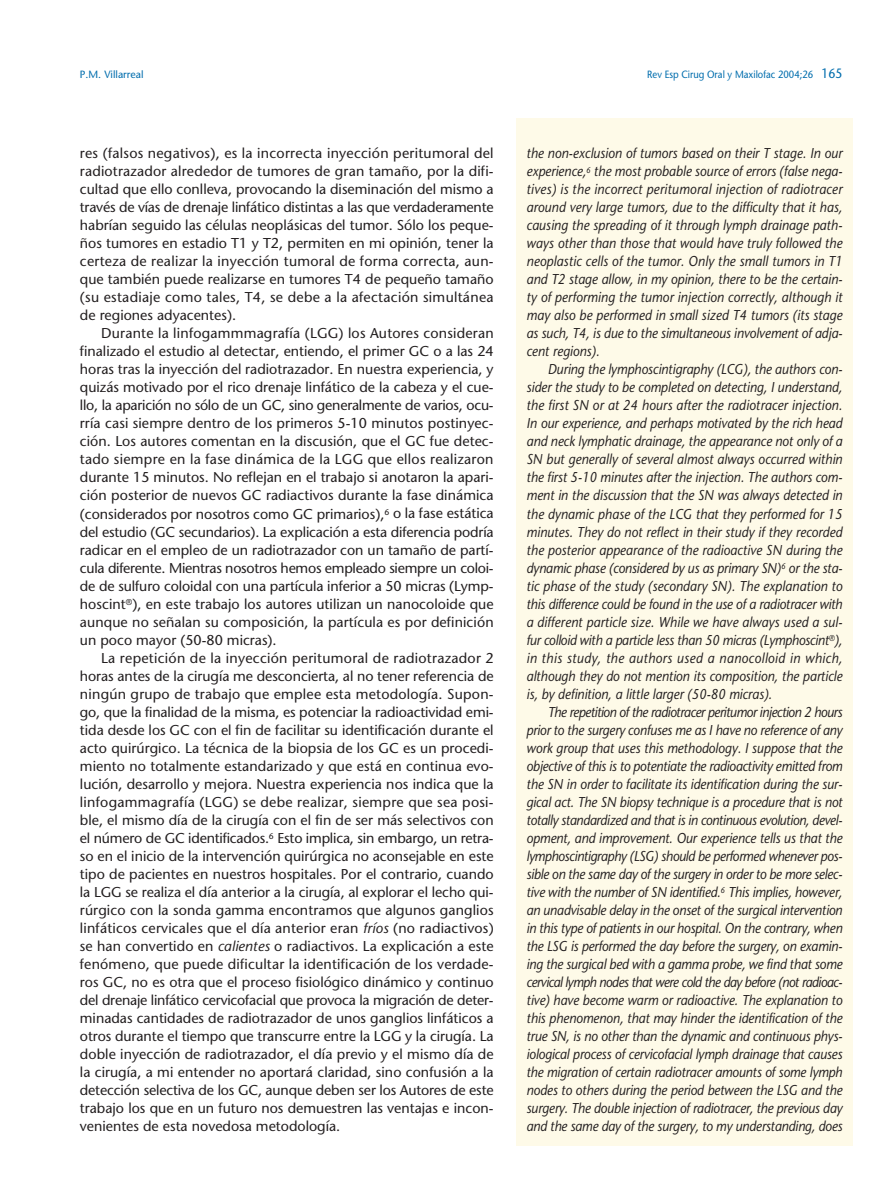
<style>
.page{position:relative;width:893px;height:1177px;background:#fff}
.page>*{position:absolute;margin:0;border:0;box-sizing:border-box;transform-origin:0 0}
.t1{font:14.25px/18px "Stone Sans";color:#231f20;text-align:justify}
.t2{font:italic 14.25px/18px "Stone Sans";letter-spacing:-.005em;color:#231f20;text-align:justify;scale:.9 1}
.t3{font:10.5px "Stone Sans";color:#006dad;scale:.9 1}
.t4{font:10.5px "Stone Sans";color:#006dad}
.s1{font-size:13.5px}
.s2{font-style:italic}
</style>
<div class="page">
<div style="left:516px;top:118px;width:337px;height:1028px;background:#fefae8"></div>
<p class="t4" style="left:80px;top:70px;width:65px">P.M. Villarreal</p>
<p class="t3" style="left:647px;top:70px;width:218px">Rev Esp Cirug Oral y Maxilofac 2004;26 <span class="s1">165</span></p>
<p class="t1" style="left:80px;top:146px;width:415px">res (falsos negativos), es la incorrecta inyección peritumoral del radiotrazador alrededor de tumores de gran tamaño, por la difi&shy;cultad que ello conlleva, provocando la diseminación del mismo a través de vías de drenaje linfático distintas a las que verdaderamente habrían seguido las células neoplásicas del tumor. Sólo los peque&shy;ños tumores en estadio T1 y T2, permiten en mi opinión, tener la certeza de realizar la inyección tumoral de forma correcta, aun&shy;que también puede realizarse en tumores T4 de pequeño tamaño (su estadiaje como tales, T4, se debe a la afectación simultánea de regiones adyacentes).</p>
<p class="t1" style="left:80px;top:326px;width:415px;text-indent:21px">Durante la linfogammmagrafía (LGG) los Autores consideran finalizado el estudio al detectar, entiendo, el primer GC o a las 24 horas tras la inyección del radiotrazador. En nuestra experiencia, y quizás motivado por el rico drenaje linfático de la cabeza y el cue&shy;llo, la aparición no sólo de un GC, sino generalmente de varios, ocu&shy;rría casi siempre dentro de los primeros 5-10 minutos postinyec&shy;ción. Los autores comentan en la discusión, que el GC fue detec&shy;tado siempre en la fase dinámica de la LGG que ellos realizaron durante 15 minutos. No reflejan en el trabajo si anotaron la apari&shy;ción posterior de nuevos GC radiactivos durante la fase dinámica (considerados por nosotros como GC primarios),<sup>6</sup> o la fase estática del estudio (GC secundarios). La explicación a esta diferencia podría radicar en el empleo de un radiotrazador con un tamaño de partí&shy;cula diferente. Mientras nosotros hemos empleado siempre un coloi&shy;de de sulfuro coloidal con una partícula inferior a 50 micras (Lymp&shy;hoscint<sup>®</sup>), en este trabajo los autores utilizan un nanocoloide que aunque no señalan su composición, la partícula es por definición un poco mayor (50-80 micras).</p>
<p class="t1" style="left:80px;top:650px;width:415px;text-indent:21px">La repetición de la inyección peritumoral de radiotrazador 2 horas antes de la cirugía me desconcierta, al no tener referencia de ningún grupo de trabajo que emplee esta metodología. Supon&shy;go, que la finalidad de la misma, es potenciar la radioactividad emi&shy;tida desde los GC con el fin de facilitar su identificación durante el acto quirúrgico. La técnica de la biopsia de los GC es un procedi&shy;miento no totalmente estandarizado y que está en continua evo&shy;lución, desarrollo y mejora. Nuestra experiencia nos indica que la linfogammagrafía (LGG) se debe realizar, siempre que sea posi&shy;ble, el mismo día de la cirugía con el fin de ser más selectivos con el número de GC identificados.<sup>6</sup> Esto implica, sin embargo, un retra&shy;so en el inicio de la intervención quirúrgica no aconsejable en este tipo de pacientes en nuestros hospitales. Por el contrario, cuando la LGG se realiza el día anterior a la cirugía, al explorar el lecho qui&shy;rúrgico con la sonda gamma encontramos que algunos ganglios linfáticos cervicales que el día anterior eran <span class="s2">fríos</span> (no radiactivos) se han convertido en <span class="s2">calientes</span> o radiactivos. La explicación a este fenómeno, que puede dificultar la identificación de los verdade&shy;ros GC, no es otra que el proceso fisiológico dinámico y continuo del drenaje linfático cervicofacial que provoca la migración de deter&shy;minadas cantidades de radiotrazador de unos ganglios linfáticos a otros durante el tiempo que transcurre entre la LGG y la cirugía. La doble inyección de radiotrazador, el día previo y el mismo día de la cirugía, a mi entender no aportará claridad, sino confusión a la detección selectiva de los GC, aunque deben ser los Autores de este trabajo los que en un futuro nos demuestren las ventajas e incon&shy;venientes de esta novedosa metodología.</p>
<p class="t2" style="left:526px;top:146px;width:353px">the non-exclusion of tumors based on their T stage. In our experience,<sup>6</sup> the most probable source of errors (false nega&shy;tives) is the incorrect peritumoral injection of radiotracer around very large tumors, due to the difficulty that it has, causing the spreading of it through lymph drainage path&shy;ways other than those that would have truly followed the neoplastic cells of the tumor. Only the small tumors in T1 and T2 stage allow, in my opinion, there to be the certain&shy;ty of performing the tumor injection correctly, although it may also be performed in small sized T4 tumors (its stage as such, T4, is due to the simultaneous involvement of adja&shy;cent regions).</p>
<p class="t2" style="left:526px;top:362px;width:353px;text-indent:21px">During the lymphoscintigraphy (LCG), the authors con&shy;sider the study to be completed on detecting, I understand, the first SN or at 24 hours after the radiotracer injection.<br>In our experience, and perhaps motivated by the rich head and neck lymphatic drainage, the appearance not only of a SN but generally of several almost always occurred within the first 5-10 minutes after the injection. The authors com&shy;ment in the discussion that the SN was always detected in the dynamic phase of the LCG that they performed for 15 minutes. They do not reflect in their study if they recorded the posterior appearance of the radioactive SN during the dynamic phase (considered by us as primary SN)<sup>6</sup> or the sta&shy;tic phase of the study (secondary SN). The explanation to this difference could be found in the use of a radiotracer with a different particle size. While we have always used a sul&shy;fur colloid with a particle less than 50 micras (Lymphoscint<sup>®</sup>), in this study, the authors used a nanocolloid in which, although they do not mention its composition, the particle is, by definition, a little larger (50-80 micras).</p>
<p class="t2" style="left:526px;top:704px;width:353px;text-indent:21px">The repetition of the radiotracer peritumor injection 2 hours prior to the surgery confuses me as I have no reference of any work group that uses this methodology. I suppose that the objective of this is to potentiate the radioactivity emitted from the SN in order to facilitate its identification during the sur&shy;gical act. The SN biopsy technique is a procedure that is not totally standardized and that is in continuous evolution, devel&shy;opment, and improvement. Our experience tells us that the lymphoscintigraphy (LSG) should be performed whenever pos&shy;sible on the same day of the surgery in order to be more selec&shy;tive with the number of SN identified.<sup>6</sup> This implies, however, an unadvisable delay in the onset of the surgical intervention in this type of patients in our hospital. On the contrary, when the LSG is performed the day before the surgery, on examin&shy;ing the surgical bed with a gamma probe, we find that some cervical lymph nodes that were cold the day before (not radioac&shy;tive) have become warm or radioactive. The explanation to this phenomenon, that may hinder the identification of the true SN, is no other than the dynamic and continuous phys&shy;iological process of cervicofacial lymph drainage that causes the migration of certain radiotracer amounts of some lymph nodes to others during the period between the LSG and the surgery. The double injection of radiotracer, the previous day and the same day of the surgery, to my understanding, does</p>
</div>
